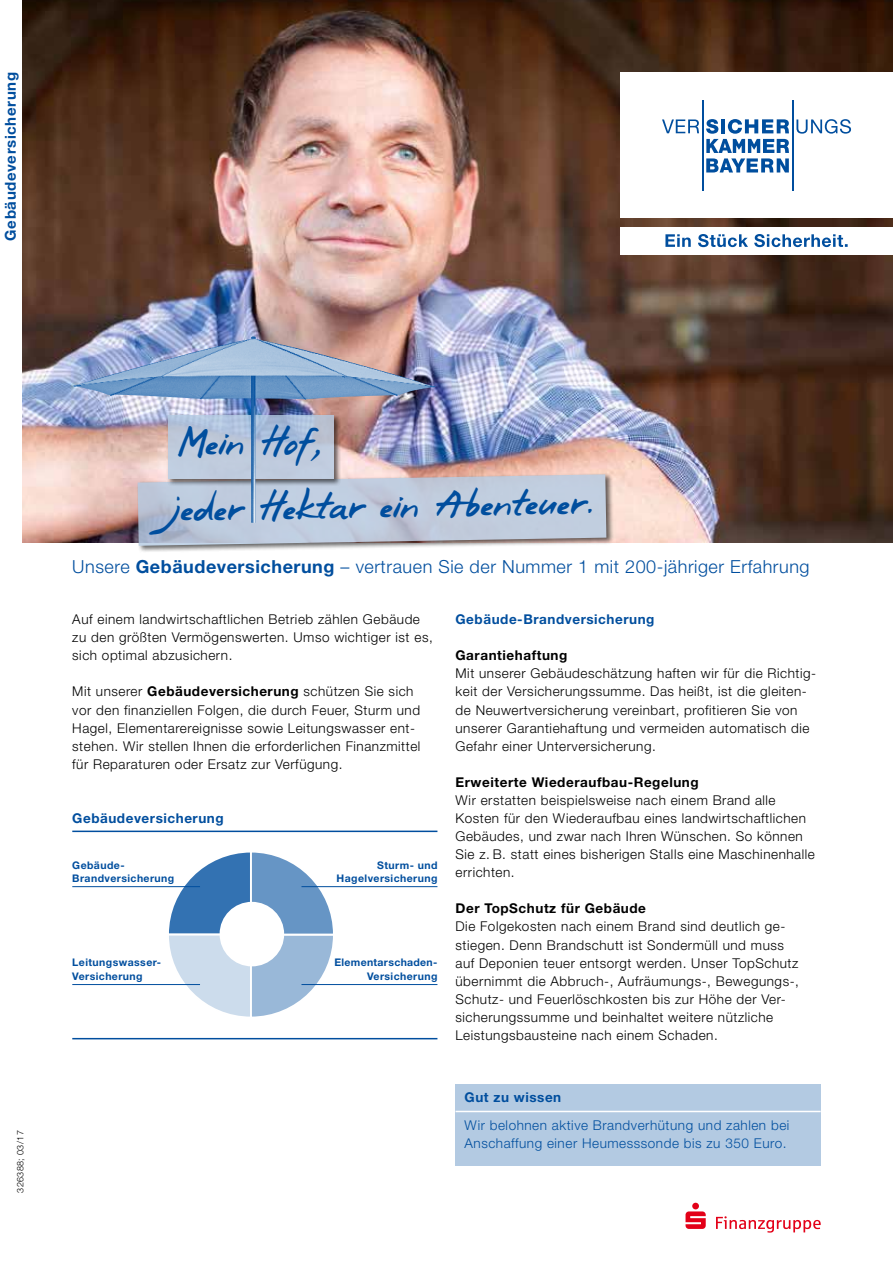
<style>
.page{position:relative;width:893px;height:1263px;background:#fff}
.page>*{position:absolute;margin:0;border:0;box-sizing:border-box;transform-origin:0 0}
.t1{font:39px "VKB Erman 2011";color:#004e9e}
.t2{font:300 18px "Helvetica Neue LT Pro";letter-spacing:.03em;color:#004e9e}
.t3{font:700 15px "Helvetica Neue LT Pro";letter-spacing:.04em;color:#004e9e}
.t4{font:300 13.5px/18.1px "Helvetica Neue LT Pro";letter-spacing:.04em;color:#000}
.t5{font:300 13.5px/18.1px "Helvetica Neue LT Pro";letter-spacing:.04em;color:#004e9e}
.t6{font:700 13.5px "Helvetica Neue LT Pro";letter-spacing:.04em;color:#000}
.t7{font:700 13.5px "Helvetica Neue LT Pro";letter-spacing:.04em;color:#004e9e}
.t8{font:700 10.5px/13.5px "Helvetica Neue LT Pro";letter-spacing:.04em;color:#004e9e;text-align:right}
.t9{font:300 9px "Helvetica Neue LT Pro";letter-spacing:.04em;color:#000}
.s1{font-weight:700}
</style>
<div class="page">
<img style="left:22px;top:0;width:871px;height:542px">
<div style="left:136px;top:473px;width:478px;height:80px;background:#000;opacity:.75"></div>
<svg style="left:138px;top:474px;width:468px;height:72px;background:#bec6d5"></svg>
<img style="left:72px;top:336px;width:266px;height:187px">
<svg style="left:166px;top:852px;width:170px;height:165px"></svg>
<div style="left:220px;top:902px;width:64px;height:64px;background:#fff;border-radius:50%"></div>
<div style="left:455px;top:1084px;width:366px;height:82px;background:#b3cae2"></div>
<hr style="left:455px;top:1111px;width:366px;height:1px;background:#fff">
<hr style="left:72px;top:830px;width:365px;height:2px;background:#004e9e">
<hr style="left:301px;top:886px;width:136px;height:1px;background:#004e9e">
<hr style="left:72px;top:886px;width:128px;height:1px;background:#004e9e">
<hr style="left:72px;top:984px;width:128px;height:1px;background:#004e9e">
<hr style="left:301px;top:984px;width:136px;height:1px;background:#004e9e">
<hr style="left:72px;top:1038px;width:365px;height:1px;background:#004e9e">
<div style="left:620px;top:72px;width:273px;height:146px;background:#fff"></div>
<div style="left:620px;top:227px;width:273px;height:27px;background:#fff"></div>
<svg style="left:665px;top:234px;width:183px;height:13px"></svg>
<hr style="left:702px;top:100px;width:1px;height:91px;background:#004e9e">
<hr style="left:792px;top:100px;width:1px;height:91px;background:#004e9e">
<svg style="left:662px;top:119px;width:37px;height:14px"></svg>
<svg style="left:796px;top:119px;width:55px;height:15px"></svg>
<svg style="left:706px;top:119px;width:83px;height:53px"></svg>
<svg style="left:685px;top:1203px;width:136px;height:29px"></svg>
<p class="t3" style="left:1px;top:241px;width:170px;rotate:-90deg">Gebäudeversicherung</p>
<p class="t9" style="left:15px;top:1193px;width:64px;rotate:-90deg">326388; 03/17</p>
<h1 class="t1" style="left:177px;top:418px;width:149px">Mein Hof,</h1>
<h1 class="t1" style="left:167px;top:484px;width:431px;rotate:-1deg">jeder Hektar ein Abenteuer.</h1>
<h2 class="t2" style="left:72px;top:556px;width:739px">Unsere <span class="s1">Gebäudeversicherung</span> – vertrauen Sie der Nummer 1 mit 200-jähriger Erfahrung</h2>
<p class="t4" style="left:72px;top:610px;width:362px">Auf einem landwirtschaftlichen Betrieb zählen Gebäude zu den größten Vermögenswerten. Umso wichtiger ist es, sich optimal abzusichern.</p>
<p class="t4" style="left:72px;top:682px;width:350px">Mit unserer <span class="s1">Gebäudeversicherung</span> schützen Sie sich vor den finanziellen Folgen, die durch Feuer, Sturm und Hagel, Elementarereignisse sowie Leitungswasser ent&shy;stehen. Wir stellen Ihnen die erforderlichen Finanzmittel für Reparaturen oder Ersatz zur Verfügung.</p>
<p class="t7" style="left:455px;top:611px;width:200px">Gebäude-Brandversicherung</p>
<p class="t6" style="left:455px;top:647px;width:113px">Garantiehaftung</p>
<p class="t4" style="left:455px;top:664px;width:362px">Mit unserer Gebäudeschätzung haften wir für die Richtig&shy;keit der Versicherungssumme. Das heißt, ist die gleiten&shy;de Neuwertversicherung vereinbart, profitieren Sie von unserer Garantiehaftung und vermeiden automatisch die Gefahr einer Unterversicherung.</p>
<p class="t6" style="left:455px;top:773px;width:245px">Erweiterte Wiederaufbau-Regelung</p>
<p class="t4" style="left:455px;top:791px;width:361px">Wir erstatten beispielsweise nach einem Brand alle Kosten für den Wiederaufbau eines landwirtschaftlichen Gebäudes, und zwar nach Ihren Wünschen. So können Sie z. B. statt eines bisherigen Stalls eine Maschinenhalle errichten.</p>
<p class="t6" style="left:455px;top:900px;width:192px">Der TopSchutz für Gebäude</p>
<p class="t4" style="left:455px;top:917px;width:345px">Die Folgekosten nach einem Brand sind deutlich ge&shy;stiegen. Denn Brandschutt ist Sondermüll und muss auf Deponien teuer entsorgt werden. Unser TopSchutz übernimmt die Abbruch-, Aufräumungs-, Bewegungs-, Schutz- und Feuerlöschkosten bis zur Höhe der Ver&shy;sicherungssumme und beinhaltet weitere nützliche Leistungsbausteine nach einem Schaden.</p>
<p class="t7" style="left:72px;top:809px;width:153px">Gebäudeversicherung</p>
<p class="t8" style="left:72px;top:858px;width:104px;text-align:left">Gebäude-<br>Brandversicherung</p>
<p class="t8" style="left:337px;top:858px;width:102px">Sturm- und<br>Hagelversicherung</p>
<p class="t8" style="left:72px;top:956px;width:90px;text-align:left">Leitungswasser-<br>Versicherung</p>
<p class="t8" style="left:334px;top:956px;width:105px">Elementarschaden-<br>Versicherung</p>
<p class="t7" style="left:465px;top:1089px;width:98px">Gut zu wissen</p>
<p class="t5" style="left:465px;top:1116px;width:326px">Wir belohnen aktive Brandverhütung und zahlen bei<br>Anschaffung einer Heumesssonde bis zu 350 Euro.</p>
</div>
